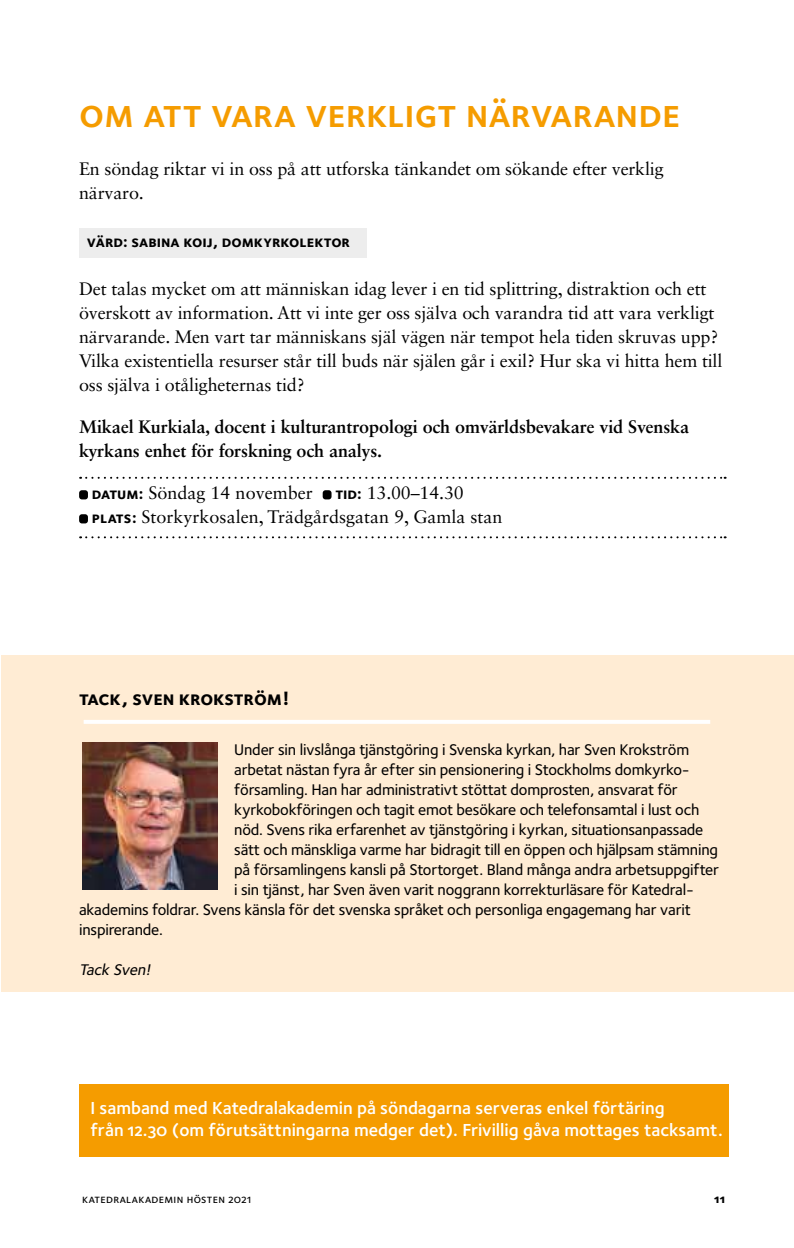
<style>
.page{position:relative;width:794px;height:1248px;background:#fff}
.page>*{position:absolute;margin:0;border:0;box-sizing:border-box;transform-origin:0 0}
.t1{font:40px "Foundry Sterling Demi Expert";color:#f59c00}
.t2{font:20px "Foundry Sterling Bold Expert";letter-spacing:-.005em;color:#000}
.t3{font:18px/24px "Sabon LT Std";letter-spacing:-.01em;color:#000}
.t4{font:18px/21.6px "Foundry Sterling Demi OSF";color:#fff}
.t5{font:700 18px/24px "Sabon LT Std";letter-spacing:-.005em;color:#000}
.t6{font:16px "Foundry Sterling Medium OSF";letter-spacing:-.01em;color:#000}
.t7{font:16px "Foundry Sterling Bold Expert";color:#000}
.t8{font:italic 16px "Foundry Sterling Medium OSF";color:#000}
.t9{font:12px "Foundry Sterling Medium Expert";letter-spacing:.025em;color:#000}
.t10{font:12px "Foundry Sterling Extra Bold OSF";color:#000}
.s1{font-family:"Foundry Sterling Bold Expert";font-size:16px}
</style>
<div class="page">
<div style="left:79px;top:228px;width:288px;height:29px;background:#ededed"></div>
<svg style="left:80px;top:477px;width:645px;height:2px"></svg>
<svg style="left:80px;top:536px;width:645px;height:2px"></svg>
<div style="left:79px;top:490px;width:9px;height:9px;background:#000;border-radius:3px"></div>
<div style="left:323px;top:490px;width:8px;height:9px;background:#000;border-radius:3px"></div>
<div style="left:79px;top:514px;width:9px;height:9px;background:#000;border-radius:3px"></div>
<div style="left:1px;top:655px;width:793px;height:336px;background:#ffecd4"></div>
<img style="left:82px;top:742px;width:135px;height:147px">
<hr style="left:84px;top:720px;width:626px;height:3px;background:#fff">
<div style="left:79px;top:1084px;width:650px;height:72px;background:#f59c00"></div>
<h1 class="t1" style="left:79px;top:89px;width:602px">om att vara verkligt närvarande</h1>
<p class="t3" style="left:79px;top:157px;width:586px">En söndag riktar vi in oss på att utforska tänkandet om sökande efter verklig närvaro.</p>
<p class="t7" style="left:87px;top:232px;width:265px">värd: sabina koij, domkyrkolektor</p>
<p class="t3" style="left:79px;top:277px;width:645px">Det talas mycket om att människan idag lever i en tid splittring, distraktion och ett överskott av information. Att vi inte ger oss själva och varandra tid att vara verkligt närvarande. Men vart tar människans själ vägen när tempot hela tiden skruvas upp?<br>Vilka existentiella resurser står till buds när själen går i exil? Hur ska vi hitta hem till oss själva i otåligheternas tid?</p>
<p class="t5" style="left:79px;top:414px;width:611px">Mikael Kurkiala, docent i kulturantropologi och omvärldsbevakare vid Svenska kyrkans enhet för forskning och analys.</p>
<p class="t3" style="left:92px;top:481px;width:222px"><span class="s1">datum:</span> Söndag 14 november</p>
<p class="t3" style="left:92px;top:481px;width:412px;text-indent:243px"><span class="s1">tid:</span> 13.00–14.30 <span class="s1">plats:</span> Storkyrkosalen, Trädgårdsgatan 9, Gamla stan</p>
<p class="t2" style="left:79px;top:686px;width:212px">tack, sven krokström!</p>
<p class="t6" style="left:234px;top:740px;width:456px">Under sin livslånga tjänstgöring i Svenska kyrkan, har Sven Krokström</p>
<p class="t6" style="left:234px;top:760px;width:457px">arbetat nästan fyra år efter sin pensionering i Stockholms domkyrko-</p>
<p class="t6" style="left:234px;top:780px;width:445px">församling. Han har administrativt stöttat domprosten, ansvarat för</p>
<p class="t6" style="left:234px;top:800px;width:467px">kyrkobokföringen och tagit emot besökare och telefonsamtal i lust och</p>
<p class="t6" style="left:234px;top:820px;width:470px">nöd. Svens rika erfarenhet av tjänstgöring i kyrkan, situationsanpassade</p>
<p class="t6" style="left:234px;top:840px;width:485px">sätt och mänskliga varme har bidragit till en öppen och hjälpsam stämning</p>
<p class="t6" style="left:234px;top:860px;width:486px">på församlingens kansli på Stortorget. Bland många andra arbetsuppgifter</p>
<p class="t6" style="left:234px;top:880px;width:461px">i sin tjänst, har Sven även varit noggrann korrekturläsare för Katedral-</p>
<p class="t6" style="left:79px;top:900px;width:613px">akademins foldrar. Svens känsla för det svenska språket och personliga engagemang har varit</p>
<p class="t6" style="left:79px;top:920px;width:85px">inspirerande.</p>
<p class="t8" style="left:79px;top:960px;width:76px">Tack Sven!</p>
<p class="t4" style="left:90px;top:1097px;width:634px">I samband med Katedralakademin på söndagarna serveras enkel förtäring<br>från 12.30 (om förutsättningarna medger det). Frivillig gåva mottages tacksamt.</p>
<p class="t9" style="left:82px;top:1191px;width:171px">katedralakademin hösten 2021</p>
<p class="t10" style="left:714px;top:1191px;width:12px">11</p>
</div>
